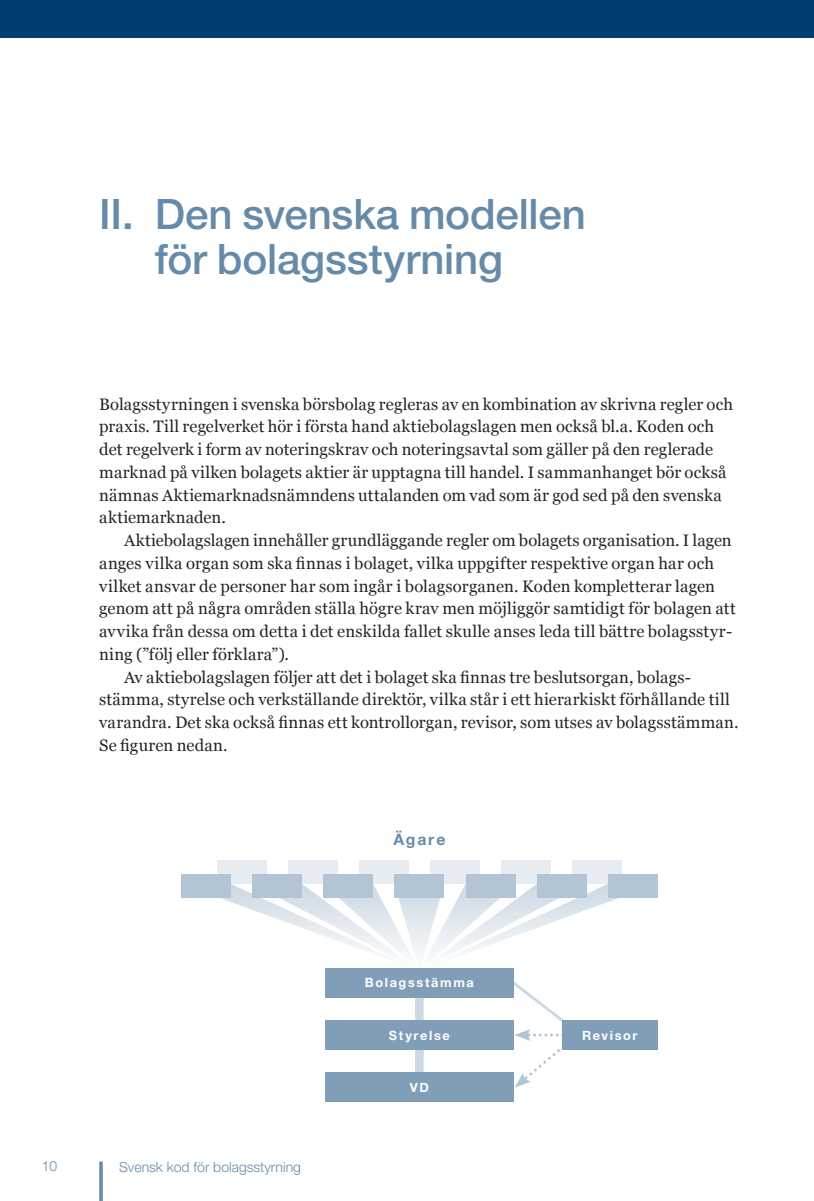
<style>
.page{position:relative;width:814px;height:1201px;background:#fff}
.page>*{position:absolute;margin:0;border:0;box-sizing:border-box;transform-origin:0 0}
.t1{font:500 42px/45.5px "Helvetica Neue LT Std";letter-spacing:-.005em;color:#668ba9}
.t2{font:16.62px/22.8px "Georgia";letter-spacing:.01em;color:#262524}
.t3{font:700 15.75px "Helvetica Neue LT Std";letter-spacing:.12em;color:#668ba9}
.t4{font:300 14px "Helvetica Neue LT Std";color:#668ba9}
.t5{font:700 12.78px "Helvetica Neue LT Std";letter-spacing:.125em;color:#fff}
</style>
<div class="page">
<div style="left:0;top:0;width:814px;height:37px;background:#003d70"></div>
<svg style="left:99px;top:1161px;width:4px;height:39px"></svg>
<svg style="left:508px;top:978px;width:77px;height:109px"></svg>
<div style="left:562px;top:1020px;width:95px;height:29px;background:#809eb7"></div>
<svg style="left:181px;top:884px;width:476px;height:86px"></svg>
<div style="left:217px;top:859px;width:49px;height:24px;background:#e6ecf1"></div>
<div style="left:288px;top:859px;width:49px;height:24px;background:#e6ecf1"></div>
<div style="left:359px;top:859px;width:50px;height:24px;background:#e6ecf1"></div>
<div style="left:430px;top:859px;width:50px;height:24px;background:#e6ecf1"></div>
<div style="left:501px;top:859px;width:50px;height:24px;background:#e6ecf1"></div>
<div style="left:572px;top:859px;width:50px;height:24px;background:#e6ecf1"></div>
<div style="left:181px;top:874px;width:50px;height:23px;background:#b3c5d4"></div>
<div style="left:252px;top:874px;width:50px;height:23px;background:#b3c5d4"></div>
<div style="left:323px;top:874px;width:50px;height:23px;background:#b3c5d4"></div>
<div style="left:394px;top:874px;width:50px;height:23px;background:#b3c5d4"></div>
<div style="left:465px;top:874px;width:50px;height:23px;background:#b3c5d4"></div>
<div style="left:536px;top:874px;width:50px;height:23px;background:#b3c5d4"></div>
<div style="left:607px;top:874px;width:50px;height:23px;background:#b3c5d4"></div>
<div style="left:415px;top:985px;width:8px;height:103px;background:#ccd8e2"></div>
<div style="left:325px;top:968px;width:188px;height:29px;background:#809eb7"></div>
<div style="left:325px;top:1020px;width:188px;height:29px;background:#809eb7"></div>
<div style="left:325px;top:1072px;width:188px;height:29px;background:#809eb7"></div>
<h1 class="t1" style="left:155px;top:190px;width:432px;text-indent:-55px">II. Den svenska modellen för bolagsstyrning</h1>
<p class="t2" style="left:99px;top:392px;width:635px">Bolagsstyrningen i svenska börsbolag regleras av en kombination av skrivna regler och praxis. Till regelverket hör i första hand aktiebolagslagen men också bl.a. Koden och det regelverk i form av noteringskrav och noteringsavtal som gäller på den reglerade marknad på vilken bolagets aktier är upptagna till handel. I sammanhanget bör också nämnas Aktiemarknadsnämndens uttalanden om vad som är god sed på den svenska aktiemarknaden.</p>
<p class="t2" style="left:124px;top:529px;width:609px">Aktiebolagslagen innehåller grundläggande regler om bolagets organisation. I lagen</p>
<p class="t2" style="left:99px;top:552px;width:616px">anges vilka organ som ska finnas i bolaget, vilka uppgifter respektive organ har och</p>
<p class="t2" style="left:99px;top:574px;width:617px">vilket ansvar de personer har som ingår i bolagsorganen. Koden kompletterar lagen</p>
<p class="t2" style="left:99px;top:597px;width:638px">genom att på några områden ställa högre krav men möjliggör samtidigt för bolagen att</p>
<p class="t2" style="left:99px;top:620px;width:634px">avvika från dessa om detta i det enskilda fallet skulle anses leda till bättre bolagsstyr-</p>
<p class="t2" style="left:99px;top:643px;width:191px">ning (”följ eller förklara”).</p>
<p class="t2" style="left:124px;top:665px;width:568px">Av aktiebolagslagen följer att det i bolaget ska finnas tre beslutsorgan, bolags-</p>
<p class="t2" style="left:99px;top:688px;width:632px">stämma, styrelse och verkställande direktör, vilka står i ett hierarkiskt förhållande till</p>
<p class="t2" style="left:99px;top:711px;width:640px">varandra. Det ska också finnas ett kontrollorgan, revisor, som utses av bolagsstämman.</p>
<p class="t2" style="left:99px;top:733px;width:130px">Se figuren nedan.</p>
<p class="t3" style="left:393px;top:829px;width:53px">Ägare</p>
<p class="t4" style="left:42px;top:1157px;width:17px">10</p>
<p class="t4" style="left:119px;top:1158px;width:183px">Svensk kod för bolagsstyrning</p>
<p class="t5" style="left:365px;top:975px;width:110px">Bolagsstämma</p>
<p class="t5" style="left:389px;top:1027px;width:62px">Styrelse</p>
<p class="t5" style="left:410px;top:1079px;width:21px">VD</p>
<p class="t5" style="left:582px;top:1027px;width:57px">Revisor</p>
</div>
